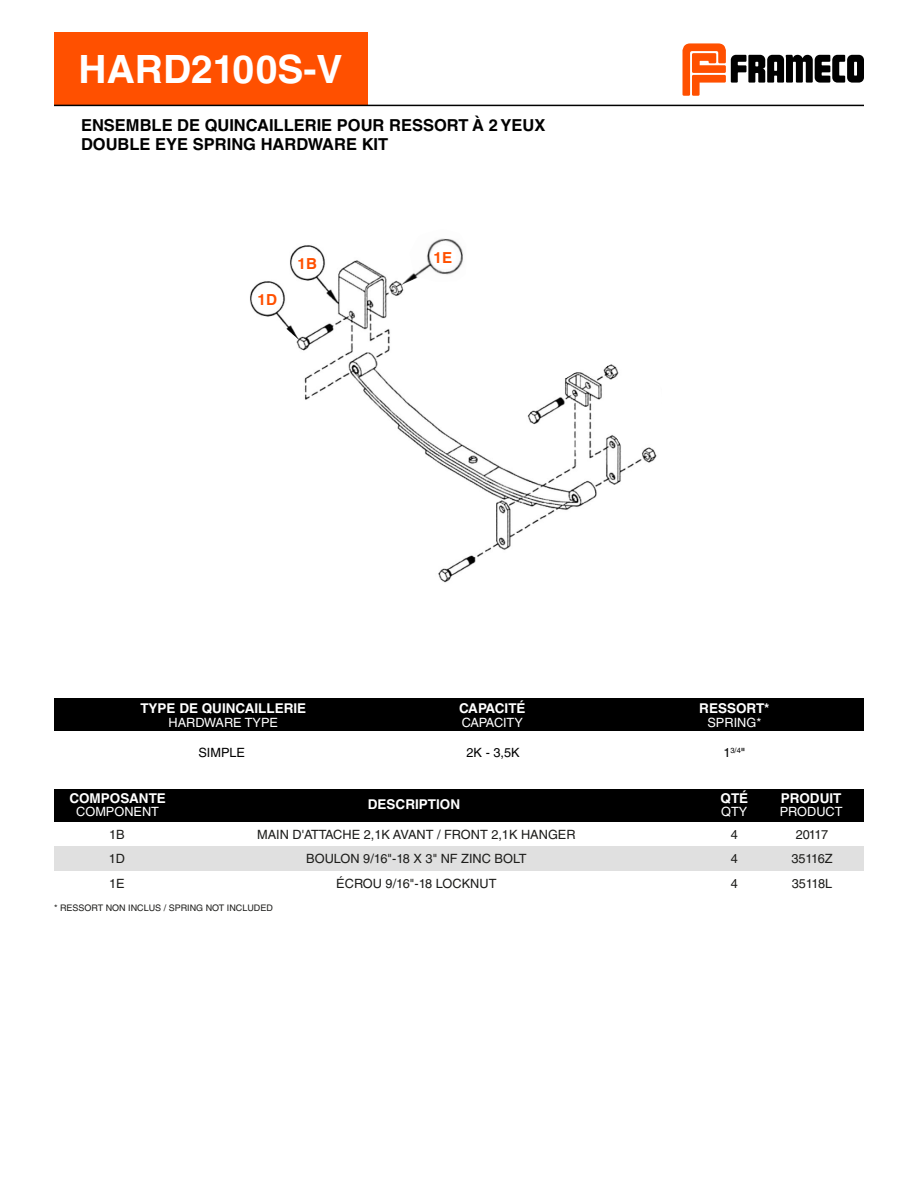
<style>
.page{position:relative;width:918px;height:1188px;background:#fff}
.page>*{position:absolute;margin:0;border:0;box-sizing:border-box;transform-origin:0 0}
.t1{font:700 39px "Helvetica LT Std";color:#fff}
.t2{font:700 16.5px/19.5px "Helvetica LT Std";color:#000}
.t3{font:700 15.15px "Helvetica LT Std";color:#ff5000}
.t4{font:700 13.5px "Helvetica LT Std";color:#fff}
.t5{font:12.75px "Helvetica LT Std";color:#1d1d1b}
.t6{font:12.75px "Helvetica LT Std";color:#fff}
.t7{font:12.75px "Helvetica LT Std";color:#000}
.t8{font:12.75px "Helvetica LT Std";letter-spacing:-.02em;color:#fff}
.t9{font:9px "Helvetica LT Std";color:#1d1d1b}
.t10{font:7.5px "Helvetica LT Std";color:#000}
.s1{font-size:12.75px}
</style>
<div class="page">
<div style="left:54px;top:846px;width:810px;height:25px;background:#e0e0e0"></div>
<svg style="left:682px;top:43px;width:182px;height:53px"></svg>
<div style="left:54px;top:32px;width:314px;height:73px;background:#ff5000"></div>
<hr style="left:54px;top:105px;width:810px;height:1px;background:#000">
<div style="left:54px;top:789px;width:810px;height:32px;background:#000"></div>
<div style="left:54px;top:699px;width:810px;height:32px;background:#000"></div>
<img style="left:290px;top:245px;width:367px;height:338px">
<svg style="left:463px;top:288px;width:194px;height:157px"></svg>
<div style="left:294px;top:250px;width:25px;height:25px;background:#fff;border-radius:50%"></div>
<div style="left:296px;top:254px;width:24px;height:19px;background:#fff;border-radius:50%"></div>
<img style="left:250px;top:276px;width:49px;height:64px">
<img style="left:400px;top:238px;width:66px;height:47px">
<div style="left:255px;top:286px;width:25px;height:25px;background:#fff;border-radius:50%"></div>
<div style="left:432px;top:245px;width:24px;height:24px;background:#fff;border-radius:50%"></div>
<h1 class="t1" style="left:79px;top:45px;width:265px">HARD2100S-V</h1>
<p class="t2" style="left:81px;top:115px;width:466px">ENSEMBLE DE QUINCAILLERIE POUR RESSORT À 2 YEUX<br>DOUBLE EYE SPRING HARDWARE KIT</p>
<p class="t3" style="left:258px;top:291px;width:21px">1D</p>
<p class="t3" style="left:298px;top:254px;width:21px">1B</p>
<p class="t3" style="left:434px;top:248px;width:20px">1E</p>
<p class="t4" style="left:140px;top:700px;width:167px">TYPE DE QUINCAILLERIE</p>
<p class="t4" style="left:459px;top:700px;width:68px">CAPACITÉ</p>
<p class="t4" style="left:699px;top:700px;width:72px">RESSORT*</p>
<p class="t6" style="left:169px;top:715px;width:111px">HARDWARE TYPE</p>
<p class="t8" style="left:462px;top:715px;width:63px">CAPACITY</p>
<p class="t6" style="left:707px;top:715px;width:55px">SPRING*</p>
<p class="t7" style="left:198px;top:745px;width:48px">SIMPLE</p>
<p class="t7" style="left:467px;top:745px;width:55px">2K - 3,5K</p>
<p class="t10" style="left:723px;top:746px;width:23px"><span class="s1">1</span>3/4<span class="s1">"</span></p>
<p class="t4" style="left:721px;top:790px;width:29px">QTÉ</p>
<p class="t4" style="left:781px;top:790px;width:62px">PRODUIT</p>
<p class="t4" style="left:69px;top:790px;width:98px">COMPOSANTE</p>
<p class="t4" style="left:368px;top:796px;width:94px">DESCRIPTION</p>
<p class="t6" style="left:76px;top:804px;width:84px">COMPONENT</p>
<p class="t6" style="left:721px;top:804px;width:28px">QTY</p>
<p class="t6" style="left:780px;top:804px;width:64px">PRODUCT</p>
<p class="t5" style="left:109px;top:827px;width:17px">1B</p>
<p class="t5" style="left:257px;top:827px;width:320px">MAIN D'ATTACHE 2,1K AVANT / FRONT 2,1K HANGER</p>
<p class="t5" style="left:731px;top:827px;width:9px">4</p>
<p class="t5" style="left:796px;top:827px;width:34px">20117</p>
<p class="t5" style="left:109px;top:852px;width:18px">1D</p>
<p class="t5" style="left:306px;top:852px;width:222px">BOULON 9/16"-18 X 3" NF ZINC BOLT</p>
<p class="t5" style="left:731px;top:852px;width:9px">4</p>
<p class="t5" style="left:791px;top:852px;width:43px">35116Z</p>
<p class="t5" style="left:109px;top:876px;width:17px">1E</p>
<p class="t5" style="left:336px;top:876px;width:162px">ÉCROU 9/16"-18 LOCKNUT</p>
<p class="t5" style="left:731px;top:876px;width:9px">4</p>
<p class="t5" style="left:792px;top:876px;width:42px">35118L</p>
<p class="t9" style="left:54px;top:903px;width:220px">* RESSORT NON INCLUS / SPRING NOT INCLUDED</p>
</div>
